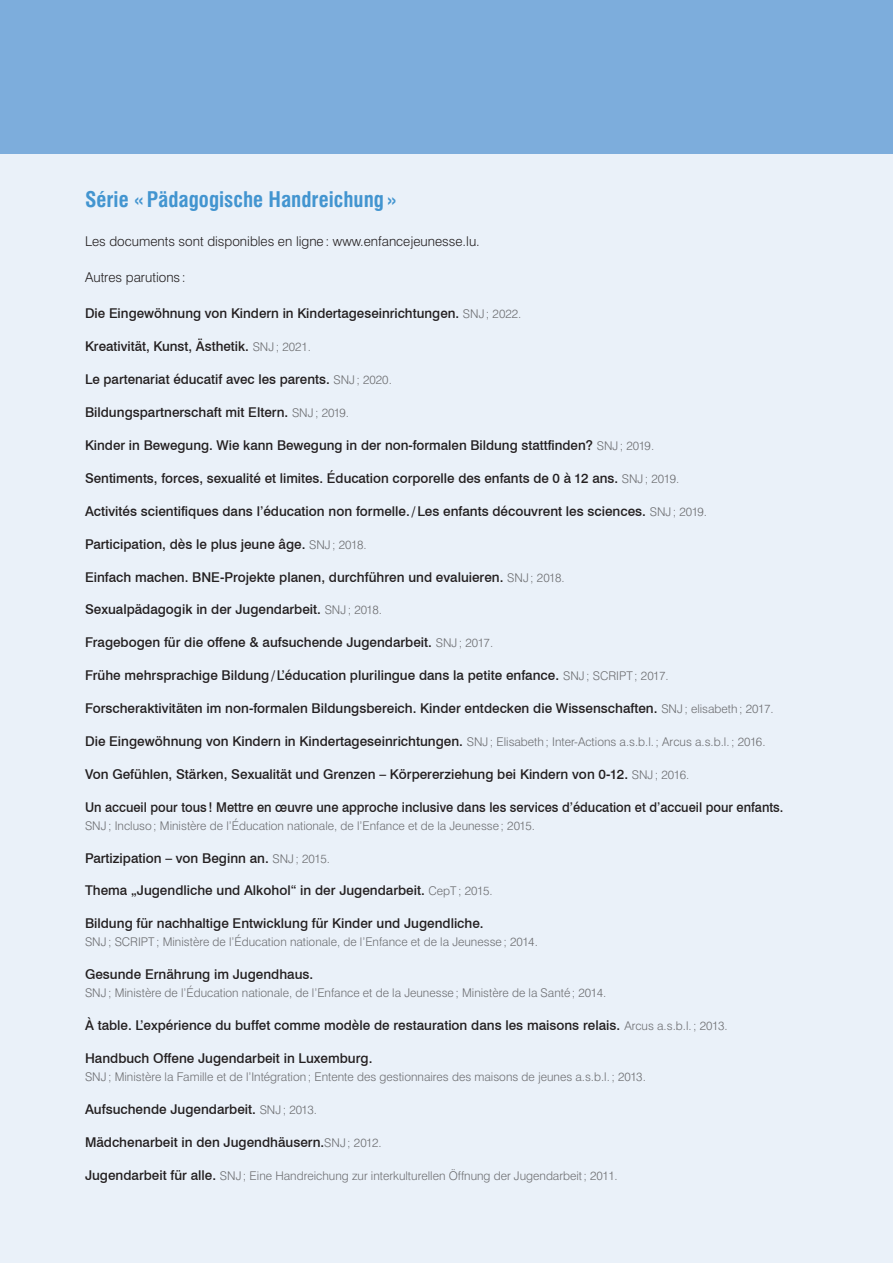
<style>
.page{position:relative;width:893px;height:1263px;background:#eaf1f9}
.page>*{position:absolute;margin:0;border:0;box-sizing:border-box;transform-origin:0 0}
.t1{font:700 condensed 21px "Swiss 721 BT";color:#4395d0}
.t2{font:500 13.5px "Swiss 721 BT";color:#231f20}
.t3{font:500 13.5px "Swiss 721 BT";color:#231f20;scale:.95 1}
.t4{font:300 13.5px "Swiss 721 BT";color:#231f20}
.t5{font:300 12px "Swiss 721 BT";color:#6d6e71}
.s1{font-weight:300;font-size:12px;color:#6d6e71}
.s2{font-weight:500;font-size:13.5px;color:#231f20}
</style>
<div class="page">
<div style="left:0;top:0;width:893px;height:153px;background:#7daddc"></div>
<h1 class="t1" style="left:85px;top:191px;width:313px">Série « Pädagogische Handreichung »</h1>
<p class="t4" style="left:85px;top:233px;width:396px">Les documents sont disponibles en ligne : www.enfancejeunesse.lu.</p>
<p class="t4" style="left:85px;top:269px;width:102px">Autres parutions :</p>
<p class="t2" style="left:85px;top:308px;width:438px">Die Eingewöhnung von Kindern in Kindertageseinrichtungen. <span class="s1">SNJ ; 2022.</span></p>
<p class="t2" style="left:85px;top:341px;width:228px">Kreativität, Kunst, Ästhetik. <span class="s1">SNJ ; 2021.</span></p>
<p class="t2" style="left:85px;top:374px;width:308px">Le partenariat éducatif avec les parents. <span class="s1">SNJ ; 2020.</span></p>
<p class="t2" style="left:85px;top:407px;width:265px">Bildungspartnerschaft mit Eltern. <span class="s1">SNJ ; 2019.</span></p>
<p class="t2" style="left:85px;top:440px;width:571px">Kinder in Bewegung. Wie kann Bewegung in der non-formalen Bildung stattfinden? <span class="s1">SNJ ; 2019.</span></p>
<p class="t2" style="left:85px;top:472px;width:596px">Sentiments, forces, sexualité et limites. Éducation corporelle des enfants de 0 à 12 ans. <span class="s1">SNJ ; 2019.</span></p>
<p class="t2" style="left:85px;top:505px;width:624px">Activités scientifiques dans l’éducation non formelle. / Les enfants découvrent les sciences. <span class="s1">SNJ ; 2019.</span></p>
<p class="t2" style="left:85px;top:538px;width:283px">Participation, dès le plus jeune âge. <span class="s1">SNJ ; 2018.</span></p>
<p class="t2" style="left:85px;top:571px;width:481px">Einfach machen. BNE-Projekte planen, durchführen und evaluieren. <span class="s1">SNJ ; 2018.</span></p>
<p class="t2" style="left:85px;top:604px;width:299px">Sexualpädagogik in der Jugendarbeit. <span class="s1">SNJ ; 2018.</span></p>
<p class="t2" style="left:85px;top:637px;width:410px">Fragebogen für die offene &amp; aufsuchende Jugendarbeit. <span class="s1">SNJ ; 2017.</span></p>
<p class="t2" style="left:85px;top:670px;width:585px">Frühe mehrsprachige Bildung / L’éducation plurilingue dans la petite enfance. <span class="s1">SNJ ; SCRIPT ; 2017.</span></p>
<p class="t2" style="left:85px;top:703px;width:690px">Forscheraktivitäten im non-formalen Bildungsbereich. Kinder entdecken die Wissenschaften. <span class="s1">SNJ ; elisabeth ; 2017.</span></p>
<p class="t5" style="left:85px;top:734px;width:682px"><span class="s2">Die Eingewöhnung von Kindern in Kindertageseinrichtungen.</span> SNJ ; Elisabeth ; Inter-Actions a.s.b.l. ; Arcus a.s.b.l. ; 2016.</p>
<p class="t2" style="left:85px;top:768px;width:606px">Von Gefühlen, Stärken, Sexualität und Grenzen – Körpererziehung bei Kindern von 0-12. <span class="s1">SNJ ; 2016.</span></p>
<p class="t3" style="left:85px;top:801px;width:737px">Un accueil pour tous ! Mettre en œuvre une approche inclusive dans les services d’éducation et d’accueil pour enfants.</p>
<p class="t5" style="left:85px;top:818px;width:451px">SNJ ; Incluso ; Ministère de l’Éducation nationale, de l’Enfance et de la Jeunesse ; 2015.</p>
<p class="t2" style="left:85px;top:852px;width:246px">Partizipation – von Beginn an. <span class="s1">SNJ ; 2015.</span></p>
<p class="t2" style="left:85px;top:885px;width:409px">Thema „Jugendliche und Alkohol“ in der Jugendarbeit. <span class="s1">CepT ; 2015.</span></p>
<p class="t2" style="left:85px;top:918px;width:400px">Bildung für nachhaltige Entwicklung für Kinder und Jugendliche.</p>
<p class="t5" style="left:85px;top:935px;width:454px">SNJ ; SCRIPT ; Ministère de l’Éducation nationale, de l’Enfance et de la Jeunesse ; 2014.</p>
<p class="t2" style="left:85px;top:969px;width:230px">Gesunde Ernährung im Jugendhaus.</p>
<p class="t5" style="left:85px;top:986px;width:523px">SNJ ; Ministère de l’Éducation nationale, de l’Enfance et de la Jeunesse ; Ministère de la Santé ; 2014.</p>
<p class="t2" style="left:85px;top:1020px;width:644px">À table. L’expérience du buffet comme modèle de restauration dans les maisons relais. <span class="s1">Arcus a.s.b.l. ; 2013.</span></p>
<p class="t2" style="left:85px;top:1053px;width:289px">Handbuch Offene Jugendarbeit in Luxemburg.</p>
<p class="t5" style="left:85px;top:1069px;width:562px">SNJ ; Ministère la Famille et de l’Intégration ; Entente des gestionnaires des maisons de jeunes a.s.b.l. ; 2013.</p>
<p class="t2" style="left:85px;top:1103px;width:234px">Aufsuchende Jugendarbeit. <span class="s1">SNJ ; 2013.</span></p>
<p class="t2" style="left:85px;top:1136px;width:298px">Mädchenarbeit in den Jugendhäusern.<span class="s1">SNJ ; 2012.</span></p>
<p class="t5" style="left:85px;top:1168px;width:534px"><span class="s2">Jugendarbeit für alle.</span> SNJ ; Eine Handreichung zur interkulturellen Öffnung der Jugendarbeit ; 2011.</p>
</div>
